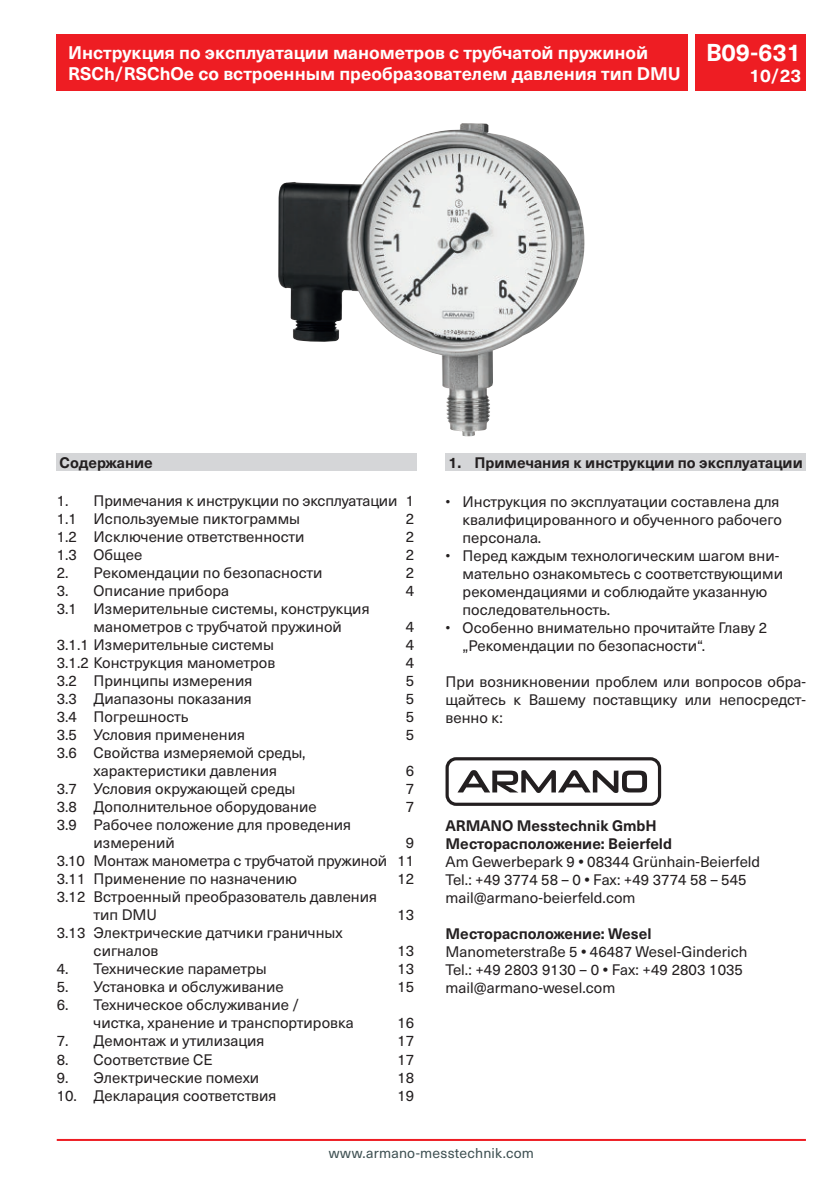
<style>
.page{position:relative;width:840px;height:1191px;background:#fff}
.page>*{position:absolute;margin:0;border:0;box-sizing:border-box;transform-origin:0 0}
.t1{font:700 24px "Neue Haas Unica W1 G";color:#fff}
.t2{font:700 18px/21.6px "Neue Haas Unica W1 G";color:#fff}
.t3{font:15px/18px "Neue Haas Unica W1 G";color:#231f20}
.t4{font:700 15px "Neue Haas Unica W1 G";color:#231f20}
.t5{font:14px "Neue Haas Unica W1 G";letter-spacing:.015em;color:#3d4f51}
.s1{font-weight:700}
</style>
<div class="page">
<div style="left:57px;top:34px;width:630px;height:57px;background:#ee1d23"></div>
<div style="left:694px;top:34px;width:111px;height:57px;background:#ee1d23"></div>
<hr style="left:57px;top:1139px;width:748px;height:2px;background:#ee1d23">
<div style="left:445px;top:454px;width:360px;height:17px;background:#d5d6d8"></div>
<div style="left:445px;top:757px;width:215px;height:49px;border:3px solid #231f20;border-radius:9px"></div>
<svg style="left:457px;top:770px;width:189px;height:23px"></svg>
<div style="left:57px;top:454px;width:360px;height:17px;background:#d5d6d8"></div>
<img style="left:278px;top:125px;width:212px;height:311px">
<p class="t2" style="left:68px;top:40px;width:613px">Инструкция по эксплуатации манометров с трубчатой пружиной<br>RSCh/RSChOe со встроенным преобразователем давления тип DMU</p>
<h1 class="t1" style="left:705px;top:34px;width:97px">B09-631</h1>
<p class="t2" style="left:749px;top:64px;width:53px">10/23</p>
<p class="t4" style="left:60px;top:451px;width:95px">Содержание</p>
<p class="t3" style="left:57px;top:491px;width:359px">1. Примечания к инструкции по эксплуатации 1<br>1.1 Используемые пиктограммы</p>
<p class="t3" style="left:405px;top:509px;width:10px">2</p>
<p class="t3" style="left:57px;top:527px;width:249px">1.2 Исключение ответственности</p>
<p class="t3" style="left:405px;top:527px;width:10px">2</p>
<p class="t3" style="left:57px;top:545px;width:87px">1.3 Общее</p>
<p class="t3" style="left:405px;top:545px;width:10px">2</p>
<p class="t3" style="left:57px;top:563px;width:267px">2. Рекомендации по безопасности</p>
<p class="t3" style="left:405px;top:563px;width:10px">2</p>
<p class="t3" style="left:57px;top:581px;width:174px">3. Описание прибора</p>
<p class="t3" style="left:405px;top:581px;width:10px">4</p>
<p class="t3" style="left:94px;top:599px;width:277px;text-indent:-37px">3.1 Измерительные системы, конструкция манометров с трубчатой пружиной</p>
<p class="t3" style="left:405px;top:617px;width:10px">4</p>
<p class="t3" style="left:57px;top:635px;width:219px">3.1.1 Измерительные системы</p>
<p class="t3" style="left:405px;top:635px;width:10px">4</p>
<p class="t3" style="left:57px;top:653px;width:220px">3.1.2 Конструкция манометров</p>
<p class="t3" style="left:405px;top:653px;width:10px">4</p>
<p class="t3" style="left:57px;top:671px;width:197px">3.2 Принципы измерения</p>
<p class="t3" style="left:405px;top:671px;width:10px">5</p>
<p class="t3" style="left:57px;top:689px;width:196px">3.3 Диапазоны показания</p>
<p class="t3" style="left:405px;top:689px;width:10px">5</p>
<p class="t3" style="left:57px;top:707px;width:133px">3.4 Погрешность</p>
<p class="t3" style="left:405px;top:707px;width:10px">5</p>
<p class="t3" style="left:57px;top:725px;width:190px">3.5 Условия применения</p>
<p class="t3" style="left:405px;top:725px;width:10px">5</p>
<p class="t3" style="left:57px;top:743px;width:250px;text-align:center">3.6 Свойства измеряемой среды, характеристики давления</p>
<p class="t3" style="left:405px;top:761px;width:10px">6</p>
<p class="t3" style="left:57px;top:779px;width:240px">3.7 Условия окружающей среды</p>
<p class="t3" style="left:405px;top:779px;width:10px">7</p>
<p class="t3" style="left:57px;top:797px;width:261px">3.8 Дополнительное оборудование</p>
<p class="t3" style="left:405px;top:797px;width:10px">7</p>
<p class="t3" style="left:94px;top:815px;width:259px;text-indent:-37px">3.9 Рабочее положение для проведения измерений</p>
<p class="t3" style="left:57px;top:833px;width:359px;text-align:justify;text-indent:349px">9<br>3.10 Монтаж манометра с трубчатой пружиной 11<br>3.11 Применение по назначению</p>
<p class="t3" style="left:397px;top:869px;width:18px">12</p>
<p class="t3" style="left:94px;top:887px;width:285px;text-indent:-37px">3.12 Встроенный преобразователь давления тип DMU</p>
<p class="t3" style="left:94px;top:923px;width:250px;text-indent:-37px">3.13 Электрические датчики граничных сигналов</p>
<p class="t3" style="left:397px;top:905px;width:18px">13</p>
<p class="t3" style="left:397px;top:941px;width:18px">13</p>
<p class="t3" style="left:57px;top:959px;width:211px">4. Технические параметры</p>
<p class="t3" style="left:397px;top:959px;width:18px">13</p>
<p class="t3" style="left:57px;top:977px;width:228px">5. Установка и обслуживание</p>
<p class="t3" style="left:397px;top:977px;width:18px">15</p>
<p class="t3" style="left:94px;top:995px;width:261px;text-indent:-37px">6. Техническое обслуживание /<br>чистка, хранение и транспортировка</p>
<p class="t3" style="left:397px;top:1013px;width:18px">16</p>
<p class="t3" style="left:57px;top:1031px;width:209px">7. Демонтаж и утилизация</p>
<p class="t3" style="left:397px;top:1031px;width:18px">17</p>
<p class="t3" style="left:57px;top:1049px;width:157px">8. Соответствие CE</p>
<p class="t3" style="left:397px;top:1049px;width:18px">17</p>
<p class="t3" style="left:57px;top:1067px;width:204px">9. Электрические помехи</p>
<p class="t3" style="left:397px;top:1067px;width:18px">18</p>
<p class="t3" style="left:57px;top:1085px;width:221px">10. Декларация соответствия</p>
<p class="t3" style="left:397px;top:1085px;width:18px">19</p>
<p class="t4" style="left:448px;top:451px;width:355px">1. Примечания к инструкции по эксплуатации</p>
<p class="t3" style="left:462px;top:492px;width:320px;text-indent:-17px">• Инструкция по эксплуатации составлена для квалифицированного и обученного рабочего персонала.</p>
<p class="t3" style="left:462px;top:546px;width:322px;text-indent:-17px">• Перед каждым технологическим шагом вни&shy;мательно ознакомьтесь с соответствующими рекомендациями и соблюдайте указанную последовательность.</p>
<p class="t3" style="left:462px;top:618px;width:306px;text-indent:-17px">• Особенно внимательно прочитайте Главу 2 „Рекомендации по безопасности“.</p>
<p class="t3" style="left:445px;top:672px;width:362px;text-align:justify">При возникновении проблем или вопросов обра&shy;щайтесь к Вашему поставщику или непосредст&shy;венно к:</p>
<p class="t3" style="left:445px;top:816px;width:316px"><span class="s1">ARMANO Messtechnik GmbH Месторасположение: Beierfeld<br></span>Am Gewerbepark 9 <span class="s1">•</span> 08344 Grünhain-Beierfeld Tel.: +49 3774 58 – 0 <span class="s1">•</span> Fax: +49 3774 58 – 545 mail@armano-beierfeld.com</p>
<p class="t3" style="left:445px;top:924px;width:303px"><span class="s1">Месторасположение: Wesel </span>Manometerstraße 5 <span class="s1">•</span> 46487 Wesel-Ginderich Tel.: +49 2803 9130 – 0 <span class="s1">•</span> Fax: +49 2803 1035 mail@armano-wesel.com</p>
<p class="t5" style="left:328px;top:1142px;width:207px">www.armano-messtechnik.com</p>
</div>
